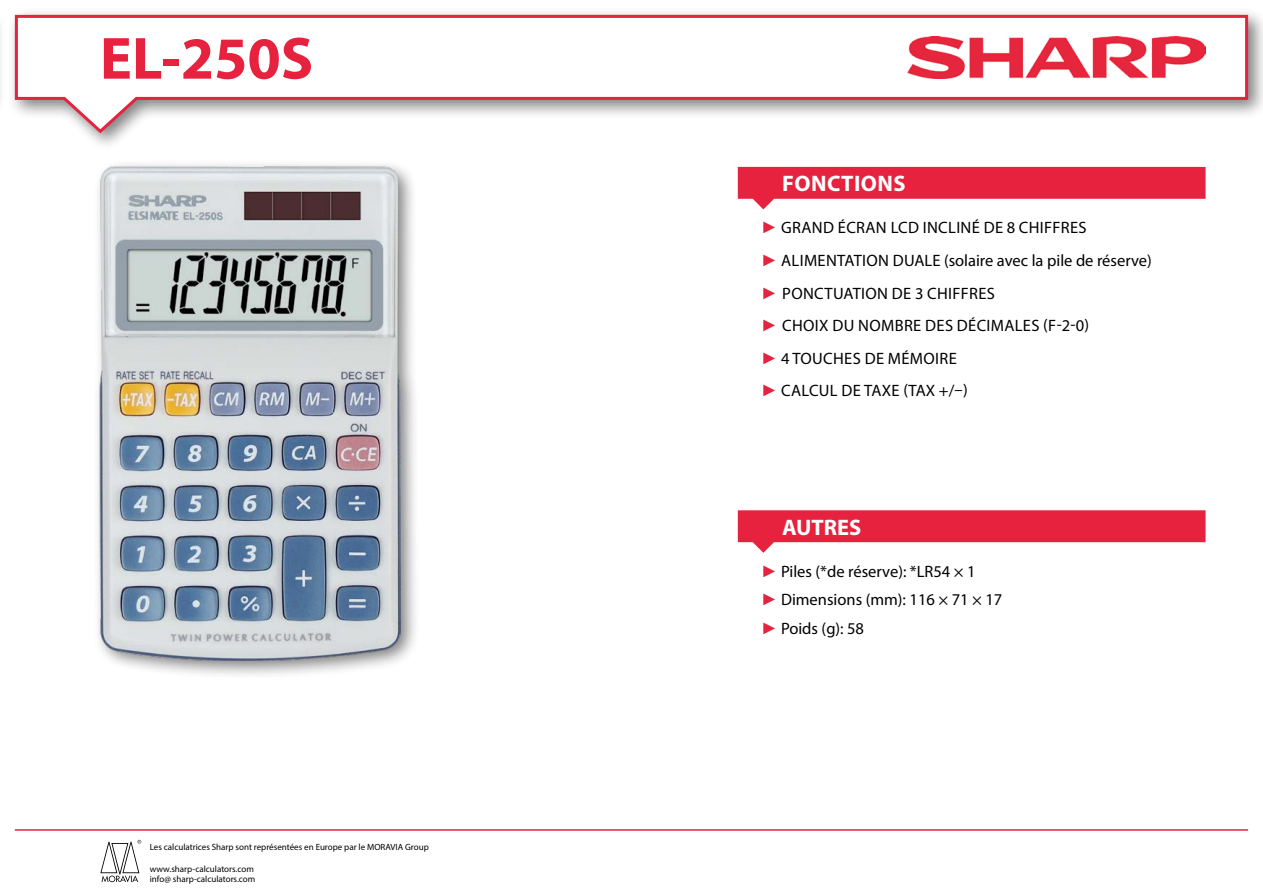
<style>
.page{position:relative;width:1263px;height:893px;background:#fff}
.page>*{position:absolute;margin:0;border:0;box-sizing:border-box;transform-origin:0 0}
.t1{font:700 60px "Myriad Pro";color:#e6223e}
.t2{font:700 22.5px "Myriad Pro";letter-spacing:.02em;color:#fff}
.t3{font:16.5px "Myriad Pro";letter-spacing:.02em;color:#000}
.t4{font:16.5px "Myriad Pro";color:#000}
.t5{font:9px/10.8px "Myriad Pro";color:#000}
.s1{font-family:"Arial";color:#e6223e}
</style>
<div class="page">
<svg style="left:13px;top:13px;width:1236px;height:122px"></svg>
<img style="left:907px;top:36px;width:298px;height:43px">
<hr style="left:15px;top:829px;width:1233px;height:2px;background:#e6223e">
<svg style="left:100px;top:840px;width:41px;height:42px"></svg>
<div style="left:93px;top:159px;width:328px;height:522px;background:#000;opacity:.5"></div>
<img style="left:100px;top:167px;width:300px;height:493px">
<svg style="left:738px;top:167px;width:467px;height:42px"></svg>
<svg style="left:738px;top:510px;width:467px;height:43px"></svg>
<p class="t1" style="left:100px;top:19px;width:215px">EL-250S</p>
<p class="t5" style="left:150px;top:841px;width:281px">Les calculatrices Sharp sont représentées en Europe par le MORAVIA Group</p>
<p class="t5" style="left:150px;top:863px;width:107px">www.sharp-calculators.com info@ sharp-calculators.com</p>
<p class="t2" style="left:782px;top:169px;width:125px">FONCTIONS</p>
<p class="t3" style="left:761px;top:218px;width:327px"><span class="s1">►</span> GRAND ÉCRAN LCD INCLINÉ DE 8 CHIFFRES</p>
<p class="t4" style="left:761px;top:250px;width:392px"><span class="s1">►</span> ALIMENTATION DUALE (solaire avec la pile de réserve)</p>
<p class="t3" style="left:761px;top:283px;width:235px"><span class="s1">►</span> PONCTUATION DE 3 CHIFFRES</p>
<p class="t3" style="left:761px;top:315px;width:329px"><span class="s1">►</span> CHOIX DU NOMBRE DES DÉCIMALES (F-2-0)</p>
<p class="t3" style="left:761px;top:348px;width:197px"><span class="s1">►</span> 4 TOUCHES DE MÉMOIRE</p>
<p class="t3" style="left:761px;top:381px;width:208px"><span class="s1">►</span> CALCUL DE TAXE (TAX +/–)</p>
<p class="t2" style="left:782px;top:512px;width:81px">AUTRES</p>
<p class="t4" style="left:761px;top:561px;width:216px"><span class="s1">►</span> Piles (*de réserve): *LR54 × 1</p>
<p class="t4" style="left:761px;top:589px;width:243px"><span class="s1">►</span> Dimensions (mm): 116 × 71 × 17</p>
<p class="t3" style="left:761px;top:618px;width:104px"><span class="s1">►</span> Poids (g): 58</p>
</div>
